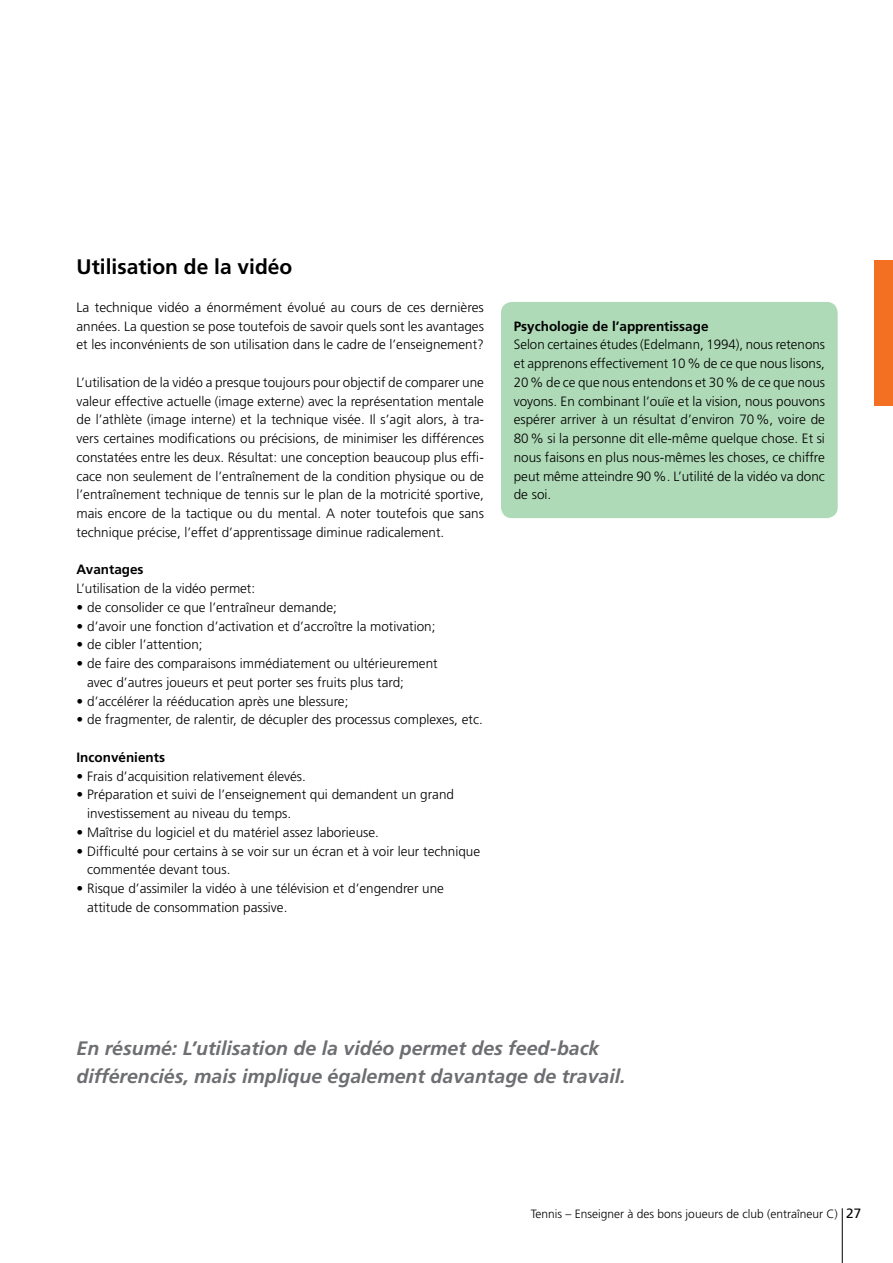
<style>
.page{position:relative;width:893px;height:1263px;background:#fff}
.page>*{position:absolute;margin:0;border:0;box-sizing:border-box;transform-origin:0 0}
.t1{font:700 21px "Frutiger LT";color:#000}
.t2{font:italic 700 19.5px/28.5px "Frutiger LT";color:#6d6e71}
.t3{font:300 13.5px/18.8px "Frutiger LT";color:#000}
.t4{font:700 13.5px "Frutiger LT";color:#000}
.t5{font:300 12px "Frutiger LT";color:#000}
.s1{font-weight:400;font-size:13.5px}
</style>
<div class="page">
<hr style="left:842px;top:1208px;width:1px;height:55px;background:#000">
<div style="left:874px;top:260px;width:19px;height:146px;background:#f36f21"></div>
<div style="left:501px;top:302px;width:337px;height:216px;background:#afdab7;border-radius:11px"></div>
<h1 class="t1" style="left:77px;top:255px;width:217px">Utilisation de la vidéo</h1>
<p class="t3" style="left:77px;top:298px;width:409px;text-align:justify">La technique vidéo a énormément évolué au cours de ces dernières années. La question se pose toutefois de savoir quels sont les avantages et les inconvénients de son utilisation dans le cadre de l’enseignement?</p>
<p class="t3" style="left:77px;top:373px;width:409px;text-align:justify">L’utilisation de la vidéo a presque toujours pour objectif de comparer une valeur effective actuelle (image externe) avec la représentation mentale de l’athlète (image interne) et la technique visée. Il s’agit alors, à tra&shy;vers certaines modifications ou précisions, de minimiser les différences constatées entre les deux. Résultat: une conception beaucoup plus effi&shy;cace non seulement de l’entraînement de la condition physique ou de l’entraînement technique de tennis sur le plan de la motricité sportive, mais encore de la tactique ou du mental. A noter toutefois que sans technique précise, l’effet d’apprentissage diminue radicalement.</p>
<p class="t4" style="left:77px;top:562px;width:69px">Avantages</p>
<p class="t3" style="left:77px;top:579px;width:180px">L’utilisation de la vidéo permet:</p>
<p class="t3" style="left:77px;top:598px;width:262px">• de consolider ce que l’entraîneur demande;</p>
<p class="t3" style="left:77px;top:617px;width:360px">• d’avoir une fonction d’activation et d’accroître la motivation;</p>
<p class="t3" style="left:77px;top:635px;width:128px">• de cibler l’attention;</p>
<p class="t3" style="left:87px;top:654px;width:352px;text-indent:-11px">• de faire des comparaisons immédiatement ou ultérieurement avec d’autres joueurs et peut porter ses fruits plus tard;</p>
<p class="t3" style="left:77px;top:692px;width:273px">• d’accélérer la rééducation après une blessure;</p>
<p class="t3" style="left:77px;top:711px;width:408px">• de fragmenter, de ralentir, de décupler des processus complexes, etc.</p>
<p class="t4" style="left:77px;top:749px;width:90px">Inconvénients</p>
<p class="t3" style="left:77px;top:767px;width:231px">• Frais d’acquisition relativement élevés.</p>
<p class="t3" style="left:87px;top:786px;width:368px;text-indent:-11px">• Préparation et suivi de l’enseignement qui demandent un grand investissement au niveau du temps.</p>
<p class="t3" style="left:77px;top:823px;width:304px">• Maîtrise du logiciel et du matériel assez laborieuse.</p>
<p class="t3" style="left:87px;top:842px;width:395px;text-indent:-11px">• Difficulté pour certains à se voir sur un écran et à voir leur technique commentée devant tous.</p>
<p class="t3" style="left:87px;top:879px;width:358px;text-indent:-11px">• Risque d’assimiler la vidéo à une télévision et d’engendrer une attitude de consommation passive.</p>
<p class="t4" style="left:514px;top:318px;width:196px">Psychologie de l’apprentissage</p>
<p class="t3" style="left:514px;top:335px;width:313px;text-align:justify">Selon certaines études (Edelmann, 1994), nous retenons et apprenons effectivement 10% de ce que nous lisons, 20% de ce que nous entendons et 30% de ce que nous voyons. En combinant l’ouïe et la vision, nous pouvons espérer arriver à un résultat d’environ 70%, voire de 80% si la personne dit elle-même quelque chose. Et si nous faisons en plus nous-mêmes les choses, ce chiffre peut même atteindre 90%. L’utilité de la vidéo va donc de soi.</p>
<h2 class="t2" style="left:77px;top:1034px;width:551px">En résumé: L’utilisation de la vidéo permet des feed-back différenciés, mais implique également davantage de travail.</h2>
<p class="t5" style="left:531px;top:1207px;width:332px">Tennis – Enseigner à des bons joueurs de club (entraîneur C) <span class="s1">27</span></p>
</div>
